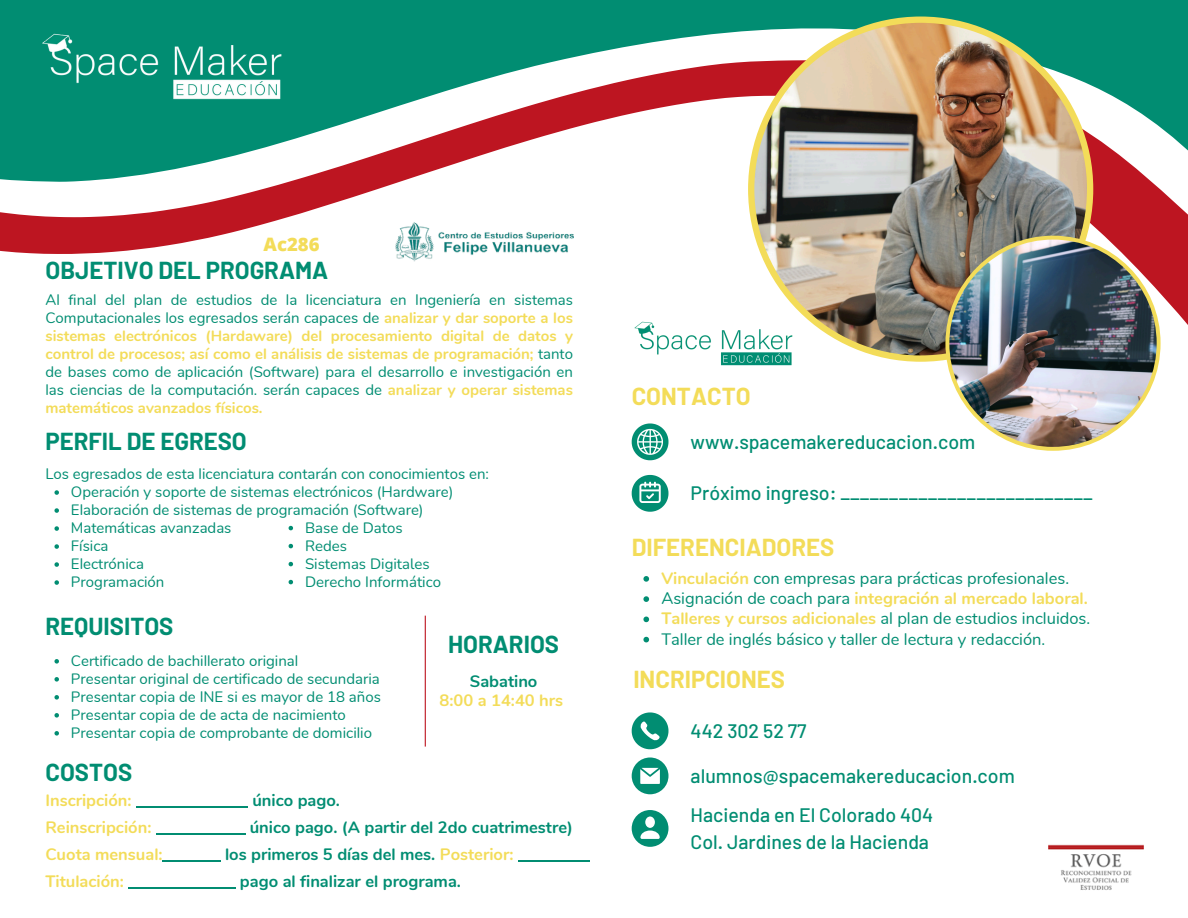
<style>
.page{position:relative;width:1188px;height:918px;background:#fff}
.page>*{position:absolute;margin:0;border:0;box-sizing:border-box;transform-origin:0 0}
.t1{font:700 24px "Barlow";color:#018d72}
.t2{font:700 24px "Barlow";color:#f3dc59}
.t3{font:500 19.5px/27px "Barlow";color:#018d72}
.t4{font:800 18.6px "Open Sans";color:#f3dc59}
.t5{font:700 16.5px/19.2px "Nunito";color:#f3dc59;text-align:center}
.t6{font:700 16.5px "Nunito";color:#018d72}
.t7{font:16.5px "Nunito";color:#018d72}
.t8{font:15px/18px "Nunito";color:#018d72;text-align:justify}
.s1{font-weight:700;color:#f3dc59}
.s2{color:#018d72}
.s3{color:#f3dc59}
.s4{font-weight:400;color:#018d72}
</style>
<div class="page">
<div style="left:0;top:0;width:1188px;height:60px;background:#018d72"></div>
<svg style="left:0;top:60px;width:1188px;height:306px"></svg>
<img style="left:748px;top:17px;width:345px;height:345px">
<img style="left:945px;top:236px;width:216px;height:215px">
<img style="left:1048px;top:844px;width:96px;height:46px">
<img style="left:632px;top:320px;width:162px;height:45px">
<img style="left:39px;top:33px;width:247px;height:67px">
<svg style="left:54px;top:490px;width:5px;height:5px"></svg>
<svg style="left:54px;top:508px;width:5px;height:5px"></svg>
<svg style="left:54px;top:526px;width:5px;height:5px"></svg>
<svg style="left:54px;top:544px;width:5px;height:5px"></svg>
<svg style="left:54px;top:562px;width:5px;height:5px"></svg>
<svg style="left:54px;top:580px;width:5px;height:5px"></svg>
<svg style="left:632px;top:423px;width:36px;height:37px"></svg>
<svg style="left:632px;top:475px;width:36px;height:37px"></svg>
<svg style="left:643px;top:576px;width:6px;height:6px"></svg>
<svg style="left:643px;top:596px;width:6px;height:6px"></svg>
<svg style="left:643px;top:617px;width:6px;height:5px"></svg>
<svg style="left:643px;top:637px;width:6px;height:5px"></svg>
<svg style="left:632px;top:712px;width:36px;height:37px"></svg>
<svg style="left:632px;top:758px;width:36px;height:36px"></svg>
<svg style="left:632px;top:810px;width:36px;height:37px"></svg>
<svg style="left:54px;top:659px;width:5px;height:5px"></svg>
<svg style="left:54px;top:677px;width:5px;height:5px"></svg>
<svg style="left:54px;top:695px;width:5px;height:5px"></svg>
<svg style="left:54px;top:713px;width:5px;height:5px"></svg>
<svg style="left:54px;top:731px;width:5px;height:5px"></svg>
<hr style="left:425px;top:616px;width:1px;height:131px;background:#bd1521">
<hr style="left:136px;top:807px;width:112px;height:1px;background:#018d72">
<hr style="left:156px;top:834px;width:89px;height:1px;background:#018d72">
<hr style="left:163px;top:861px;width:58px;height:1px;background:#018d72">
<hr style="left:518px;top:861px;width:71px;height:1px;background:#018d72">
<hr style="left:128px;top:888px;width:108px;height:1px;background:#018d72">
<img style="left:396px;top:207px;width:177px;height:55px">
<svg style="left:289px;top:526px;width:4px;height:4px"></svg>
<svg style="left:289px;top:544px;width:4px;height:4px"></svg>
<svg style="left:289px;top:562px;width:4px;height:4px"></svg>
<svg style="left:289px;top:580px;width:4px;height:4px"></svg>
<p class="t4" style="left:264px;top:231px;width:58px">Ac286</p>
<p class="t1" style="left:45px;top:255px;width:284px">OBJETIVO DEL PROGRAMA</p>
<p class="t8" style="left:45px;top:291px;width:529px">Al final del plan de estudios de la licenciatura en Ingeniería en sistemas Computacionales los egresados serán capaces de <span class="s1">analizar y dar soporte a los sistemas electrónicos (Hardaware) del procesamiento digital de datos y control de procesos; así como el análisis de sistemas de programación;</span> tanto de bases como de aplicación (Software) para el desarrollo e investigación en las ciencias de la computación. serán capaces de <span class="s1">analizar y operar sistemas matemáticos avanzados físicos.</span></p>
<p class="t1" style="left:45px;top:426px;width:203px">PERFIL DE EGRESO</p>
<h1 class="t8" style="left:45px;top:465px;width:445px">Los egresados de esta licenciatura contarán con conocimientos en:</h1>
<p class="t8" style="left:71px;top:483px;width:384px">Operación y soporte de sistemas electrónicos (Hardware)</p>
<h1 class="t8" style="left:71px;top:501px;width:354px">Elaboración de sistemas de programación (Software)</h1>
<h2 class="t8" style="left:71px;top:519px;width:162px">Matemáticas avanzadas</h2>
<p class="t8" style="left:71px;top:537px;width:39px">Física</p>
<p class="t8" style="left:71px;top:555px;width:75px">Electrónica</p>
<p class="t8" style="left:71px;top:573px;width:95px">Programación</p>
<h1 class="t8" style="left:305px;top:519px;width:99px">Base de Datos</h1>
<p class="t8" style="left:305px;top:537px;width:43px">Redes</p>
<h2 class="t8" style="left:305px;top:555px;width:126px">Sistemas Digitales</h2>
<h1 class="t8" style="left:305px;top:573px;width:137px">Derecho Informático</h1>
<p class="t1" style="left:45px;top:611px;width:130px">REQUISITOS</p>
<p class="t8" style="left:71px;top:652px;width:229px">Certificado de bachillerato original</p>
<h1 class="t8" style="left:71px;top:670px;width:310px">Presentar original de certificado de secundaria</h1>
<h3 class="t8" style="left:71px;top:688px;width:311px">Presentar copia de INE si es mayor de 18 años</h3>
<p class="t8" style="left:71px;top:706px;width:276px">Presentar copia de de acta de nacimiento</p>
<h2 class="t8" style="left:71px;top:724px;width:303px">Presentar copia de comprobante de domicilio</h2>
<h1 class="t1" style="left:45px;top:757px;width:88px">COSTOS</h1>
<p class="t1" style="left:448px;top:629px;width:112px">HORARIOS</p>
<p class="t5" style="left:440px;top:672px;width:125px"><span class="s2">Sabatino<br></span>8:00 a 14:40 hrs</p>
<p class="t5" style="left:45px;top:791px;width:88px">Inscripción:</p>
<p class="t6" style="left:252px;top:789px;width:89px">único pago.</p>
<p class="t5" style="left:45px;top:818px;width:107px">Reinscripción:</p>
<p class="t6" style="left:250px;top:816px;width:325px">único pago. (A partir del 2do cuatrimestre)</p>
<p class="t5" style="left:45px;top:845px;width:119px">Cuota mensual:</p>
<p class="t6" style="left:225px;top:843px;width:290px">los primeros 5 días del mes. <span class="s3">Posterior:</span></p>
<p class="t5" style="left:45px;top:872px;width:80px">Titulación:</p>
<p class="t6" style="left:240px;top:870px;width:223px">pago al finalizar el programa.</p>
<p class="t2" style="left:632px;top:381px;width:120px">CONTACTO</p>
<p class="t3" style="left:691px;top:427px;width:286px">www.spacemakereducacion.com</p>
<p class="t3" style="left:691px;top:479px;width:404px">Próximo ingreso: __________________________</p>
<p class="t2" style="left:632px;top:532px;width:204px">DIFERENCIADORES</p>
<p class="t7" style="left:661px;top:567px;width:409px"><span class="s1">Vinculación</span> con empresas para prácticas profesionales.</p>
<p class="t5" style="left:661px;top:589px;width:428px"><span class="s4">Asignación de coach para</span> integración al mercado laboral.</p>
<p class="t5" style="left:661px;top:609px;width:430px">Talleres y cursos adicionales <span class="s4">al plan de estudios incluidos.</span></p>
<h1 class="t7" style="left:661px;top:628px;width:386px">Taller de inglés básico y taller de lectura y redacción.</h1>
<p class="t2" style="left:633px;top:664px;width:153px">INCRIPCIONES</p>
<p class="t3" style="left:691px;top:716px;width:117px">442 302 52 77</p>
<p class="t3" style="left:691px;top:761px;width:326px">alumnos@spacemakereducacion.com</p>
<p class="t3" style="left:691px;top:800px;width:244px">Hacienda en El Colorado 404<br>Col. Jardines de la Hacienda</p>
</div>
